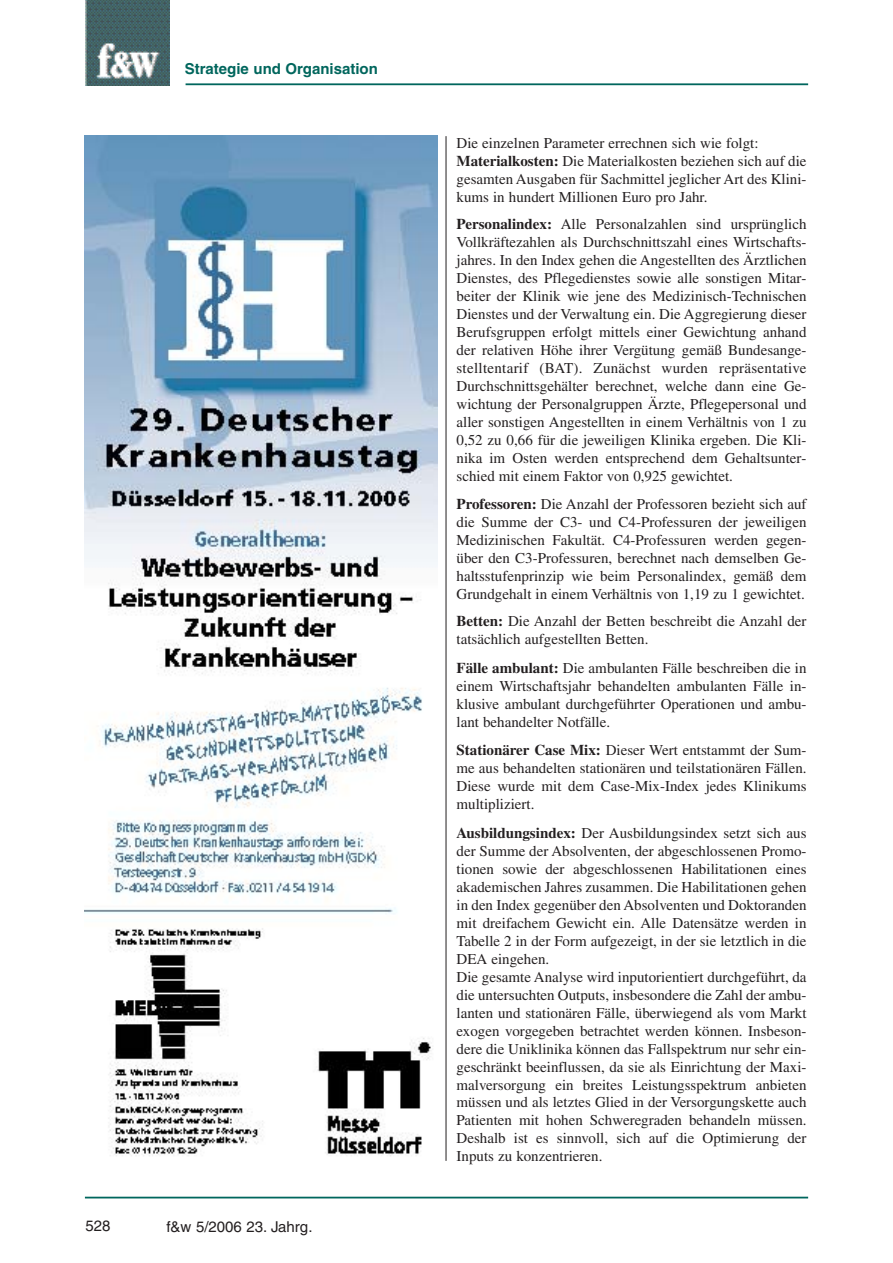
<style>
.page{position:relative;width:893px;height:1263px;background:#fff}
.page>*{position:absolute;margin:0;border:0;box-sizing:border-box;transform-origin:0 0}
.t1{font:15px/18px "Times";color:#231f20;text-align:justify}
.t2{font:700 15px "Helvetica";color:#00665d}
.t3{font:15px "Helvetica";color:#231f20}
.s1{font-weight:700}
</style>
<div class="page">
<hr style="left:185px;top:83px;width:623px;height:2px;background:#00665d">
<hr style="left:85px;top:1197px;width:723px;height:1px;background:#00665d">
<img style="left:85px;top:0;width:84px;height:85px">
<hr style="left:446px;top:136px;width:1px;height:1025px;background:#231f20">
<img style="left:85px;top:136px;width:352px;height:1021px">
<p class="t2" style="left:185px;top:63px;width:195px">Strategie und Organisation</p>
<p class="t3" style="left:86px;top:1220px;width:27px">528</p>
<p class="t3" style="left:166px;top:1221px;width:147px">f&amp;w 5/2006 23. Jahrg.</p>
<p class="t1" style="left:456px;top:136px;width:351px;text-align:left">Die einzelnen Parameter errechnen sich wie folgt:<br><span class="s1">Materialkosten:</span> Die Materialkosten beziehen sich auf die gesamten Ausgaben für Sachmittel jeglicher Art des Klini&shy;kums in hundert Millionen Euro pro Jahr.</p>
<p class="t1" style="left:456px;top:217px;width:351px"><span class="s1">Personalindex:</span> Alle Personalzahlen sind ursprünglich Vollkräftezahlen als Durchschnittszahl eines Wirtschafts&shy;jahres. In den Index gehen die Angestellten des Ärztlichen Dienstes, des Pflegedienstes sowie alle sonstigen Mitar&shy;beiter der Klinik wie jene des Medizinisch-Technischen Dienstes und der Verwaltung ein. Die Aggregierung dieser Berufsgruppen erfolgt mittels einer Gewichtung anhand der relativen Höhe ihrer Vergütung gemäß Bundesange&shy;stelltentarif (BAT). Zunächst wurden repräsentative Durchschnittsgehälter berechnet, welche dann eine Ge&shy;wichtung der Personalgruppen Ärzte, Pflegepersonal und aller sonstigen Angestellten in einem Verhältnis von 1 zu 0,52 zu 0,66 für die jeweiligen Klinika ergeben. Die Kli&shy;nika im Osten werden entsprechend dem Gehaltsunter&shy;schied mit einem Faktor von 0,925 gewichtet.</p>
<p class="t1" style="left:456px;top:496px;width:351px"><span class="s1">Professoren:</span> Die Anzahl der Professoren bezieht sich auf die Summe der C3- und C4-Professuren der jeweiligen Medizinischen Fakultät. C4-Professuren werden gegen&shy;über den C3-Professuren, berechnet nach demselben Ge&shy;haltsstufenprinzip wie beim Personalindex, gemäß dem Grundgehalt in einem Verhältnis von 1,19 zu 1 gewichtet.</p>
<p class="t1" style="left:456px;top:613px;width:351px"><span class="s1">Betten:</span> Die Anzahl der Betten beschreibt die Anzahl der tatsächlich aufgestellten Betten.</p>
<p class="t1" style="left:456px;top:660px;width:351px"><span class="s1">Fälle ambulant:</span> Die ambulanten Fälle beschreiben die in einem Wirtschaftsjahr behandelten ambulanten Fälle in&shy;klusive ambulant durchgeführter Operationen und ambu&shy;lant behandelter Notfälle.</p>
<p class="t1" style="left:456px;top:743px;width:351px"><span class="s1">Stationärer Case Mix:</span> Dieser Wert entstammt der Sum&shy;me aus behandelten stationären und teilstationären Fällen.<br>Diese wurde mit dem Case-Mix-Index jedes Klinikums multipliziert.</p>
<p class="t1" style="left:456px;top:825px;width:351px;text-align:left"><span class="s1">Ausbildungsindex:</span> Der Ausbildungsindex setzt sich aus der Summe der Absolventen, der abgeschlossenen Promo&shy;tionen sowie der abgeschlossenen Habilitationen eines akademischen Jahres zusammen. Die Habilitationen gehen in den Index gegenüber den Absolventen und Doktoranden mit dreifachem Gewicht ein. Alle Datensätze werden in Tabelle 2 in der Form aufgezeigt, in der sie letztlich in die DEA eingehen.<br>Die gesamte Analyse wird inputorientiert durchgeführt, da die untersuchten Outputs, insbesondere die Zahl der ambu&shy;lanten und stationären Fälle, überwiegend als vom Markt exogen vorgegeben betrachtet werden können. Insbeson&shy;dere die Uniklinika können das Fallspektrum nur sehr ein&shy;geschränkt beeinflussen, da sie als Einrichtung der Maxi&shy;malversorgung ein breites Leistungsspektrum anbieten müssen und als letztes Glied in der Versorgungskette auch Patienten mit hohen Schweregraden behandeln müssen.<br>Deshalb ist es sinnvoll, sich auf die Optimierung der Inputs zu konzentrieren.</p>
</div>
